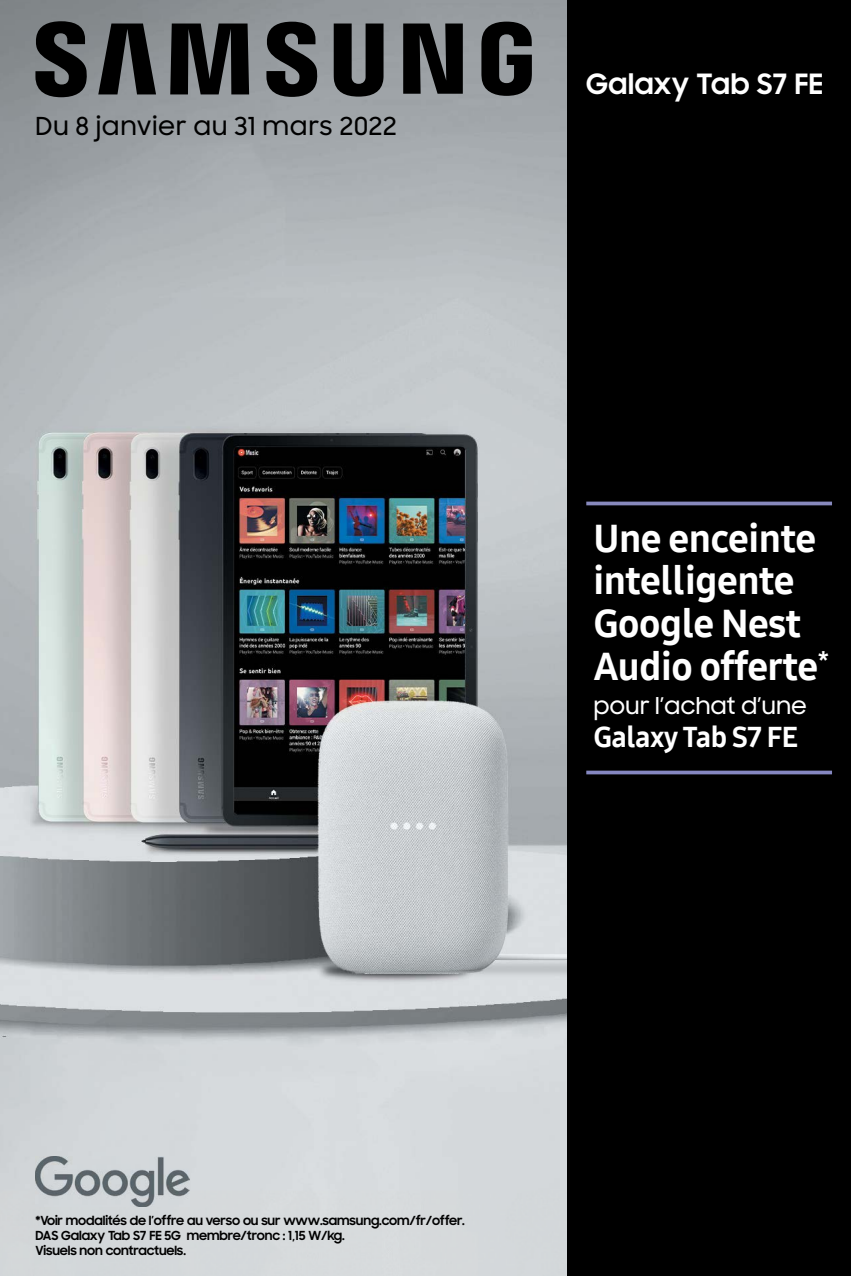
<style>
.page{position:relative;width:851px;height:1276px;background:#fff}
.page>*{position:absolute;margin:0;border:0;box-sizing:border-box;transform-origin:0 0}
.t1{font:38.75px/42.8px "Samsung One 800";letter-spacing:-.01em;color:#fff}
.t2{font:28.75px "Samsung One 800";letter-spacing:-.01em;color:#fff}
.t3{font:700 28px "Samsung Sharp Sans";letter-spacing:.02em;color:#fff}
.t4{font:500 24.75px "Samsung Sharp Sans";letter-spacing:.02em;color:#000}
.t5{font:500 23px "Samsung Sharp Sans";letter-spacing:-.01em;color:#fff}
.t6{font:700 12.5px/15px "Samsung Sharp Sans";letter-spacing:-.01em;color:#000}
</style>
<div class="page">
<img style="left:0;top:0;width:567px;height:1190px">
<div style="left:0;top:1190px;width:567px;height:86px;background:#d4d8db"></div>
<svg style="left:35px;top:21px;width:496px;height:76px;background:#454749"></svg>
<div style="left:567px;top:0;width:283px;height:1276px;background:#000"></div>
<svg style="left:586px;top:501px;width:245px;height:4px"></svg>
<svg style="left:586px;top:770px;width:245px;height:4px"></svg>
<img style="left:35px;top:1156px;width:154px;height:50px">
<h3 class="t4" style="left:35px;top:108px;width:363px">Du 8 janvier au 31 mars 2022</h3>
<h3 class="t3" style="left:586px;top:63px;width:238px">Galaxy Tab S7 FE</h3>
<h1 class="t1" style="left:593px;top:516px;width:237px">Une enceinte intelligente<br>Google Nest<br>Audio offerte<sup>*</sup></h1>
<h3 class="t5" style="left:593px;top:688px;width:215px">pour l’achat d’une</h3>
<h2 class="t2" style="left:593px;top:717px;width:206px">Galaxy Tab S7 FE</h2>
<p class="t6" style="left:35px;top:1212px;width:431px">*Voir modalités de l’offre au verso ou sur www.samsung.com/fr/offer.<br>DAS Galaxy Tab S7 FE 5G membre/tronc : 1,15 W/kg.<br>Visuels non contractuels.</p>
</div>
